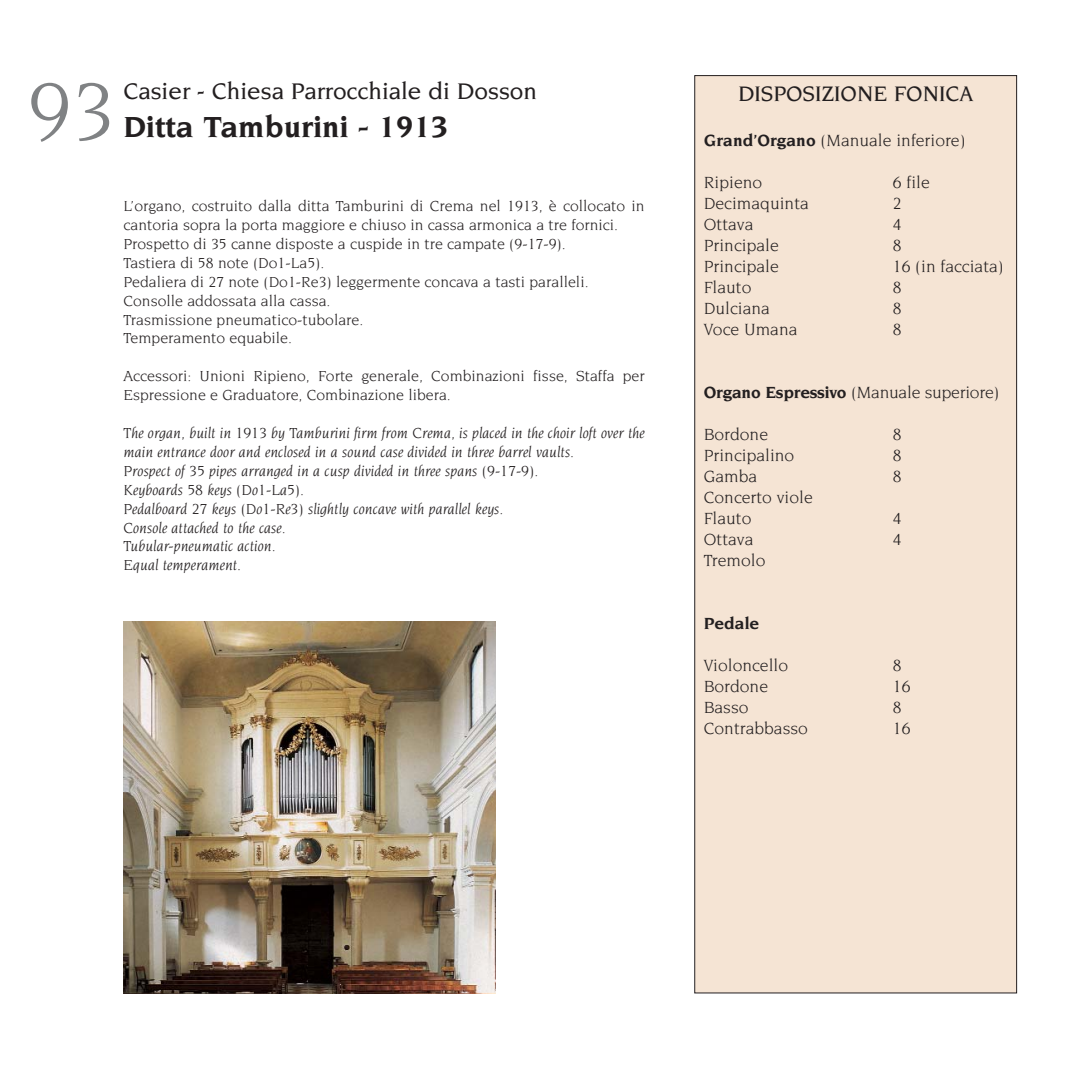
<style>
.page{position:relative;width:1092px;height:1067px;background:#fff}
.page>*{position:absolute;margin:0;border:0;box-sizing:border-box;transform-origin:0 0}
.t1{font:87.5px "Novarese";color:#808284}
.t2{font:700 31.5px "Novarese";color:#231f20}
.t3{font:500 24.5px "Novarese";color:#231f20}
.t4{font:500 22.75px "Novarese";color:#231f20}
.t5{font:17.5px/21px "Novarese";color:#231f20}
.t6{font:700 17.5px "Novarese";color:#231f20}
.t7{font:15.75px/18.9px "Novarese";color:#231f20}
.t8{font:italic 15.75px/18.9px "Novarese";color:#231f20}
.s1{font-weight:700}
</style>
<div class="page">
<img style="left:123px;top:621px;width:373px;height:372px">
<div style="left:694px;top:76px;width:322px;height:917px;background:#f5e4d4"></div>
<h1 class="t1" style="left:28px;top:74px;width:89px">93</h1>
<h3 class="t3" style="left:123px;top:81px;width:415px">Casier - Chiesa Parrocchiale di Dosson</h3>
<h2 class="t2" style="left:123px;top:113px;width:326px">Ditta Tamburini - 1913</h2>
<p class="t7" style="left:123px;top:197px;width:522px">L’organo, costruito dalla ditta Tamburini di Crema nel 1913, è collocato in cantoria sopra la porta maggiore e chiuso in cassa armonica a tre fornici.<br>Prospetto di 35 canne disposte a cuspide in tre campate (9-17-9).<br>Tastiera di 58 note (Do1-La5).<br>Pedaliera di 27 note (Do1-Re3) leggermente concava a tasti paralleli.<br>Consolle addossata alla cassa.<br>Trasmissione pneumatico-tubolare.<br>Temperamento equabile.</p>
<p class="t7" style="left:123px;top:367px;width:522px">Accessori: Unioni Ripieno, Forte generale, Combinazioni fisse, Staffa per<br>Espressione e Graduatore, Combinazione libera.</p>
<p class="t8" style="left:123px;top:424px;width:522px">The organ, built in 1913 by Tamburini firm from Crema, is placed in the choir loft over the main entrance door and enclosed in a sound case divided in three barrel vaults.<br>Prospect of 35 pipes arranged in a cusp divided in three spans (9-17-9).<br>Keyboards 58 keys (Do1-La5).<br>Pedalboard 27 keys (Do1-Re3) slightly concave with parallel keys.<br>Console attached to the case.<br>Tubular-pneumatic action.<br>Equal temperament.</p>
<h3 class="t4" style="left:738px;top:85px;width:237px">DISPOSIZIONE FONICA</h3>
<p class="t5" style="left:703px;top:131px;width:263px"><span class="s1">Grand’Organo</span> (Manuale inferiore)</p>
<p class="t5" style="left:703px;top:173px;width:60px">Ripieno</p>
<p class="t5" style="left:892px;top:173px;width:38px">6 file</p>
<p class="t5" style="left:703px;top:194px;width:107px">Decimaquinta</p>
<p class="t5" style="left:892px;top:194px;width:10px">2</p>
<p class="t5" style="left:703px;top:215px;width:51px">Ottava</p>
<p class="t5" style="left:892px;top:215px;width:10px">4</p>
<p class="t5" style="left:703px;top:236px;width:76px">Principale</p>
<p class="t5" style="left:892px;top:236px;width:10px">8</p>
<p class="t5" style="left:703px;top:257px;width:76px">Principale</p>
<p class="t5" style="left:892px;top:257px;width:112px">16 (in facciata)</p>
<p class="t5" style="left:703px;top:278px;width:49px">Flauto</p>
<p class="t5" style="left:892px;top:278px;width:10px">8</p>
<p class="t5" style="left:703px;top:299px;width:68px">Dulciana</p>
<p class="t5" style="left:892px;top:299px;width:10px">8</p>
<p class="t5" style="left:703px;top:320px;width:95px">Voce Umana</p>
<p class="t5" style="left:892px;top:320px;width:10px">8</p>
<p class="t5" style="left:703px;top:383px;width:297px"><span class="s1">Organo Espressivo</span> (Manuale superiore)</p>
<p class="t5" style="left:703px;top:425px;width:66px">Bordone</p>
<p class="t5" style="left:892px;top:425px;width:10px">8</p>
<p class="t5" style="left:703px;top:446px;width:92px">Principalino</p>
<p class="t5" style="left:892px;top:446px;width:10px">8</p>
<p class="t5" style="left:703px;top:467px;width:55px">Gamba</p>
<p class="t5" style="left:892px;top:467px;width:10px">8</p>
<p class="t5" style="left:703px;top:488px;width:110px">Concerto viole<br>Flauto</p>
<p class="t5" style="left:892px;top:509px;width:10px">4</p>
<p class="t5" style="left:703px;top:530px;width:51px">Ottava</p>
<p class="t5" style="left:892px;top:530px;width:10px">4</p>
<p class="t5" style="left:703px;top:551px;width:63px">Tremolo</p>
<p class="t6" style="left:703px;top:616px;width:57px">Pedale</p>
<p class="t5" style="left:703px;top:656px;width:86px">Violoncello</p>
<p class="t5" style="left:892px;top:656px;width:10px">8</p>
<p class="t5" style="left:703px;top:677px;width:66px">Bordone</p>
<p class="t5" style="left:892px;top:677px;width:19px">16</p>
<p class="t5" style="left:703px;top:698px;width:46px">Basso</p>
<p class="t5" style="left:892px;top:698px;width:10px">8</p>
<p class="t5" style="left:703px;top:719px;width:106px">Contrabbasso</p>
<p class="t5" style="left:892px;top:719px;width:19px">16</p>
</div>
